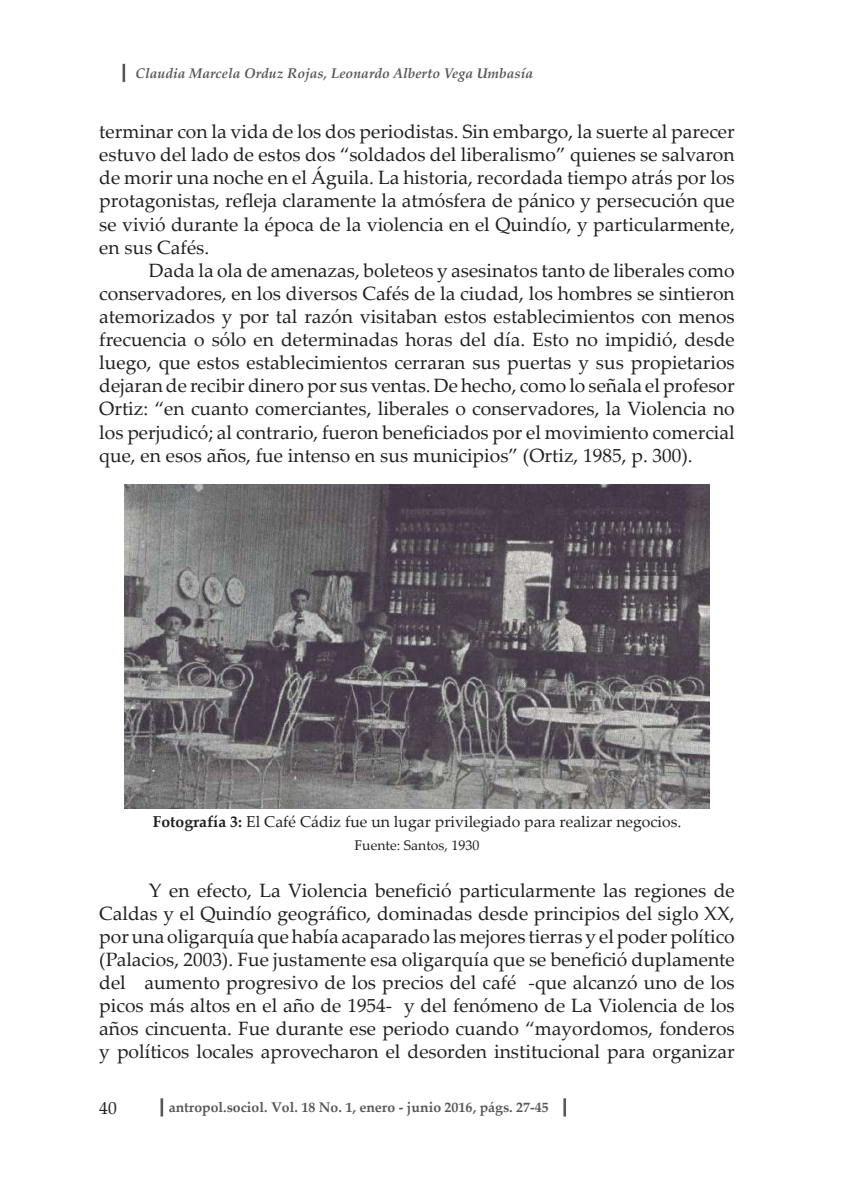
<style>
.page{position:relative;width:844px;height:1191px;background:#fff}
.page>*{position:absolute;margin:0;border:0;box-sizing:border-box;transform-origin:0 0}
.t1{font:19.25px/23.1px "Palatino Linotype";color:#231f20;text-align:justify}
.t2{font:17.5px "Palatino Linotype";color:#231f20}
.t3{font:15.75px "Palatino Linotype";color:#231f20}
.t4{font:700 14px "Palatino Linotype";color:#57585a}
.t5{font:italic 700 14px "Palatino Linotype";color:#57585a}
.t6{font:14px "Palatino Linotype";color:#231f20}
.s1{font-weight:700}
</style>
<div class="page">
<hr style="left:122px;top:64px;width:3px;height:18px;background:#57585a">
<hr style="left:160px;top:1098px;width:3px;height:18px;background:#57585a">
<hr style="left:563px;top:1098px;width:3px;height:18px;background:#57585a">
<img style="left:125px;top:484px;width:584px;height:324px">
<p class="t5" style="left:135px;top:64px;width:399px">Claudia Marcela Orduz Rojas, Leonardo Alberto Vega Umbasía</p>
<p class="t1" style="left:99px;top:119px;width:637px">terminar con la vida de los dos periodistas. Sin embargo, la suerte al parecer estuvo del lado de estos dos “soldados del liberalismo” quienes se salvaron de morir una noche en el Águila. La historia, recordada tiempo atrás por los protagonistas, refleja claramente la atmósfera de pánico y persecución que se vivió durante la época de la violencia en el Quindío, y particularmente, en sus Cafés.</p>
<p class="t1" style="left:99px;top:258px;width:636px;text-indent:50px">Dada la ola de amenazas, boleteos y asesinatos tanto de liberales como conservadores, en los diversos Cafés de la ciudad, los hombres se sintieron atemorizados y por tal razón visitaban estos establecimientos con menos frecuencia o sólo en determinadas horas del día. Esto no impidió, desde luego, que estos establecimientos cerraran sus puertas y sus propietarios dejaran de recibir dinero por sus ventas. De hecho, como lo señala el profesor Ortiz: “en cuanto comerciantes, liberales o conservadores, la Violencia no los perjudicó; al contrario, fueron beneficiados por el movimiento comercial que, en esos años, fue intenso en sus municipios” (Ortiz, 1985, p. 300).</p>
<p class="t3" style="left:153px;top:810px;width:530px"><span class="s1">Fotografía 3:</span> El Café Cádiz fue un lugar privilegiado para realizar negocios.</p>
<p class="t6" style="left:354px;top:835px;width:126px">Fuente: Santos, 1930</p>
<p class="t1" style="left:99px;top:877px;width:636px;text-indent:50px">Y en efecto, La Violencia benefició particularmente las regiones de Caldas y el Quindío geográfico, dominadas desde principios del siglo XX, por una oligarquía que había acaparado las mejores tierras y el poder político (Palacios, 2003). Fue justamente esa oligarquía que se benefició duplamente del aumento progresivo de los precios del café -que alcanzó uno de los picos más altos en el año de 1954- y del fenómeno de La Violencia de los años cincuenta. Fue durante ese periodo cuando “mayordomos, fonderos y políticos locales aprovecharon el desorden institucional para organizar</p>
<p class="t2" style="left:99px;top:1095px;width:19px">40</p>
<p class="t4" style="left:169px;top:1097px;width:381px">antropol.sociol. Vol. 18 No. 1, enero - junio 2016, págs. 27-45</p>
</div>
